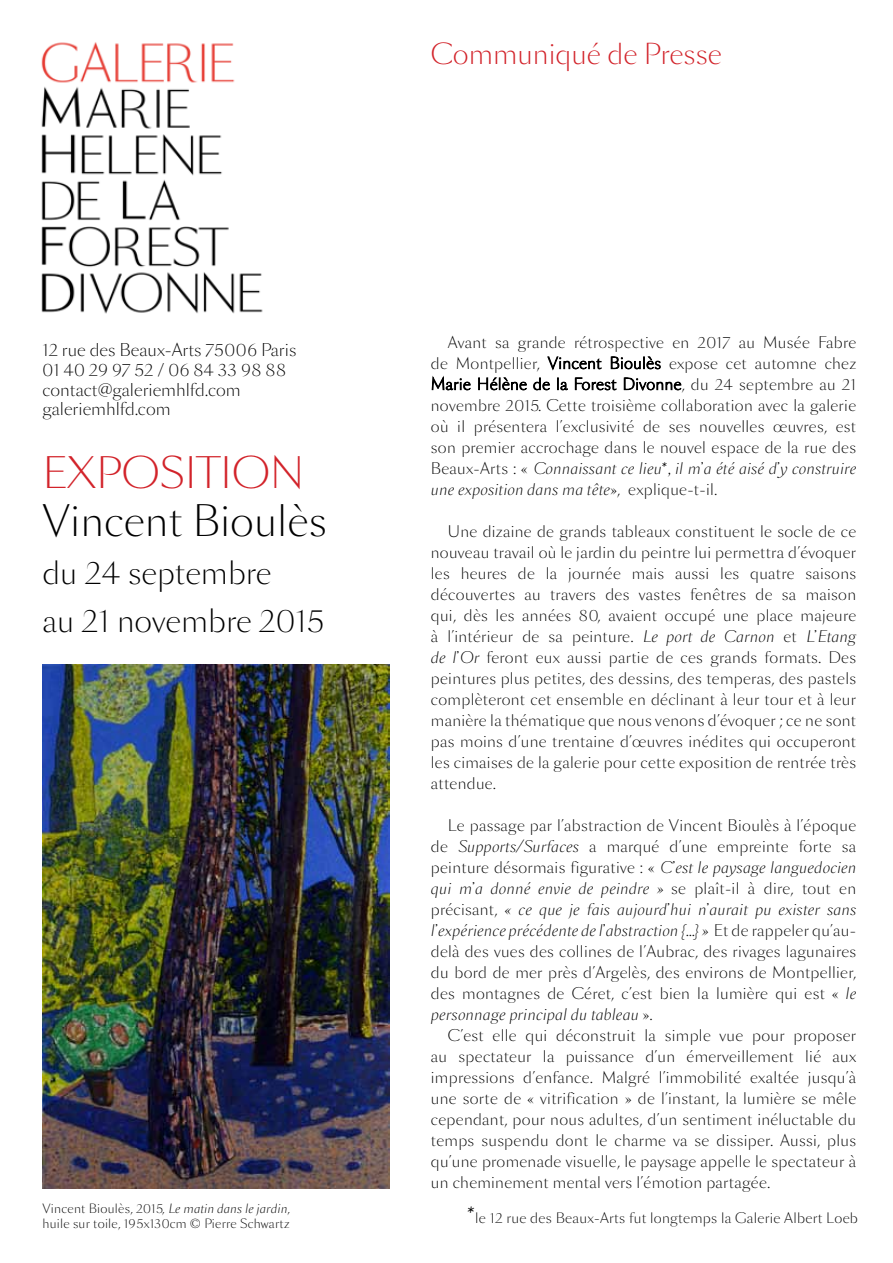
<style>
.page{position:relative;width:893px;height:1263px;background:#fff}
.page>*{position:absolute;margin:0;border:0;box-sizing:border-box;transform-origin:0 0}
.t1{font:300 40.5px "Sang Bleu BP Sans";color:#000}
.t2{font:300 40.5px "Sang Bleu BP Sans";color:#d2232a}
.t3{font:300 30px/48px "Sang Bleu BP Sans";color:#000}
.t4{font:300 27px "Sang Bleu BP Sans";color:#d2232a}
.t5{font:300 16.5px/19.8px "Sang Bleu BP Sans";color:#000}
.t6{font:300 15px/21px "Sang Bleu BP Sans";letter-spacing:.02em;color:#000;text-align:justify}
.t7{font:300 13.5px "Sang Bleu BP Sans";letter-spacing:.02em;color:#000}
.t8{font:300 12px/15px "Sang Bleu BP Sans";letter-spacing:.02em;color:#000}
.s1{font-style:italic}
.s2{font-style:italic;font-size:21px}
</style>
<div class="page">
<img style="left:41px;top:42px;width:222px;height:272px">
<svg style="left:547px;top:356px;width:114px;height:15px"></svg>
<svg style="left:431px;top:375px;width:40px;height:16px"></svg>
<svg style="left:478px;top:377px;width:49px;height:14px"></svg>
<svg style="left:533px;top:377px;width:17px;height:14px"></svg>
<svg style="left:557px;top:377px;width:11px;height:14px"></svg>
<svg style="left:575px;top:377px;width:42px;height:14px"></svg>
<svg style="left:623px;top:377px;width:59px;height:14px"></svg>
<img style="left:43px;top:665px;width:347px;height:524px">
<p class="t5" style="left:43px;top:340px;width:255px">12 rue des Beaux-Arts 75006 Paris<br>01 40 29 97 52 / 06 84 33 98 88 contact@galeriemhlfd.com galeriemhlfd.com</p>
<h1 class="t2" style="left:43px;top:444px;width:264px">Exposition</h1>
<h1 class="t1" style="left:43px;top:492px;width:286px">Vincent Bioulès</h1>
<h2 class="t3" style="left:43px;top:548px;width:283px">du 24 septembre<br>au 21 novembre 2015</h2>
<p class="t8" style="left:43px;top:1201px;width:249px">Vincent Bioulès, 2015, <span class="s1">Le matin dans le jardin</span>, huile sur toile, 195x130cm © Pierre Schwartz</p>
<h3 class="t4" style="left:431px;top:35px;width:292px">Communiqué de Presse</h3>
<p class="t6" style="left:431px;top:331px;width:427px;text-indent:17px">Avant sa grande rétrospective en 2017 au Musée Fabre de Montpellier, Vincent Bioulès expose cet automne chez Marie Hélène de la Forest Divonne, du 24 septembre au 21 novembre 2015. Cette troisième collaboration avec la galerie où il présentera l’exclusivité de ses nouvelles œuvres, est son premier accrochage dans le nouvel espace de la rue des Beaux-Arts : « <span class="s1">Connaissant ce lieu*, il m’a été aisé d’y construire une exposition dans ma tête</span>», explique-t-il.</p>
<p class="t6" style="left:431px;top:520px;width:427px;text-indent:17px">Une dizaine de grands tableaux constituent le socle de ce nouveau travail où le jardin du peintre lui permettra d’évoquer les heures de la journée mais aussi les quatre saisons découvertes au travers des vastes fenêtres de sa maison qui, dès les années 80, avaient occupé une place majeure à l’intérieur de sa peinture. <span class="s1">Le port de Carnon</span> et <span class="s1">L’Etang de l’Or</span> feront eux aussi partie de ces grands formats. Des peintures plus petites, des dessins, des temperas, des pastels complèteront cet ensemble en déclinant à leur tour et à leur manière la thématique que nous venons d’évoquer ; ce ne sont pas moins d’une trentaine d’œuvres inédites qui occuperont les cimaises de la galerie pour cette exposition de rentrée très attendue.</p>
<p class="t6" style="left:431px;top:814px;width:427px;text-indent:17px">Le passage par l’abstraction de Vincent Bioulès à l’époque de <span class="s1">Supports/Surfaces</span> a marqué d’une empreinte forte sa peinture désormais figurative : « <span class="s1">C’est le paysage languedocien qui m’a donné envie de peindre »</span> se plaît-il à dire, tout en précisant, <span class="s1">« ce que je fais aujourd’hui n’aurait pu exister sans l’expérience précédente de l’abstraction {…} »</span> Et de rappeler qu’au&shy;delà des vues des collines de l’Aubrac, des rivages lagunaires du bord de mer près d’Argelès, des environs de Montpellier, des montagnes de Céret, c’est bien la lumière qui est « <span class="s1">le personnage principal du tableau</span> ».</p>
<p class="t6" style="left:431px;top:1024px;width:427px;text-indent:17px">C’est elle qui déconstruit la simple vue pour proposer au spectateur la puissance d’un émerveillement lié aux impressions d’enfance. Malgré l’immobilité exaltée jusqu’à une sorte de « vitrification » de l’instant, la lumière se mêle cependant, pour nous adultes, d’un sentiment inéluctable du temps suspendu dont le charme va se dissiper. Aussi, plus qu’une promenade visuelle, le paysage appelle le spectateur à un cheminement mental vers l’émotion partagée.</p>
<p class="t7" style="left:467px;top:1209px;width:392px"><span class="s2">*</span>le 12 rue des Beaux-Arts fut longtemps la Galerie Albert Loeb</p>
</div>
